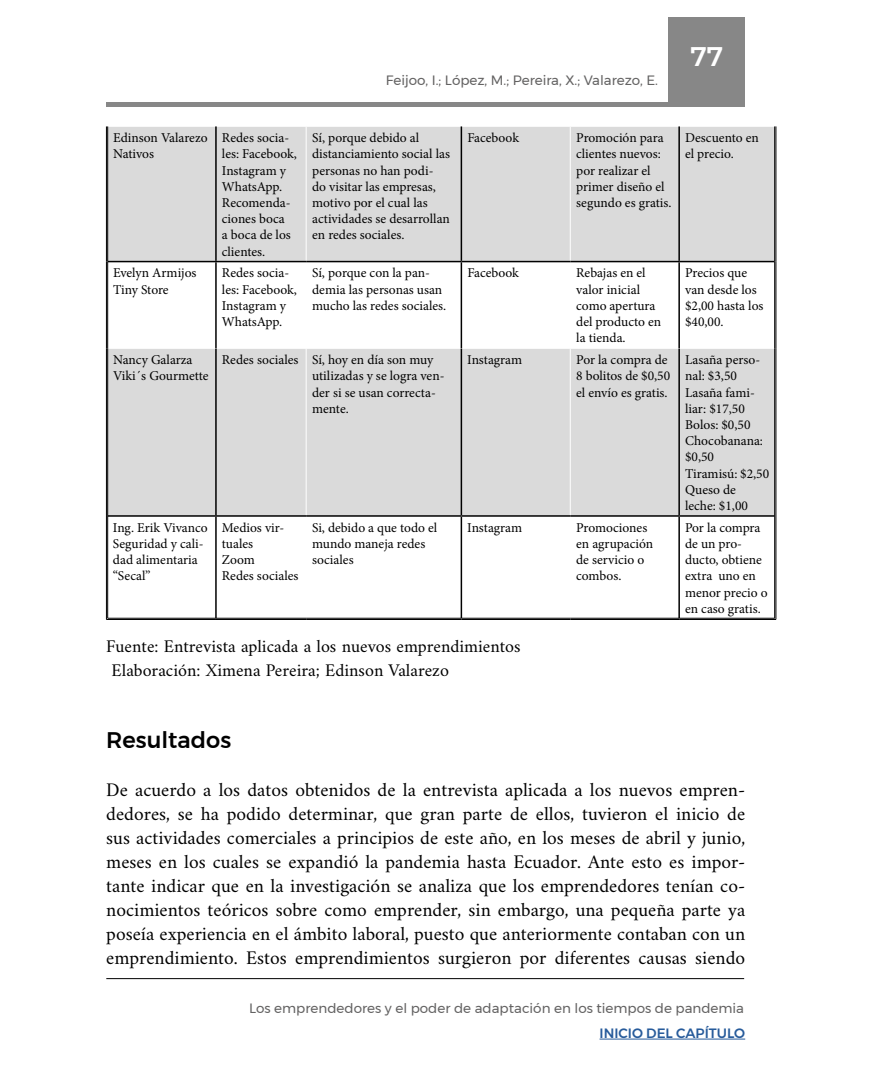
<style>
.page{position:relative;width:893px;height:1085px;background:#fff}
.page>*{position:absolute;margin:0;border:0;box-sizing:border-box;transform-origin:0 0}
.t1{font:600 27px "Montserrat Alternates";color:#fff}
.t2{font:500 22.5px "Montserrat";color:#000}
.t3{font:19.5px/24px "Amiri";color:#000;text-align:justify}
.t4{font:18px/24px "Amiri";color:#000}
.t5{font:13.5px/16.2px "Minion Pro";color:#000}
.t6{font:13.5px "Montserrat";color:#646363}
.t7{font:500 13.5px "Montserrat";color:#275b9b}
</style>
<div class="page">
<div style="left:669px;top:17px;width:76px;height:89px;background:#878787"></div>
<hr style="left:599px;top:1038px;width:146px;height:1px;background:#275b9b">
<hr style="left:106px;top:978px;width:638px;height:1px;background:#000">
<div style="left:106px;top:102px;width:638px;height:5px;background:#878787"></div>
<div style="left:108px;top:127px;width:666px;height:134px;background:#dadada"></div>
<svg style="left:108px;top:262px;width:666px;height:356px"></svg>
<hr style="left:306px;top:126px;width:1px;height:135px;background:#fff">
<hr style="left:570px;top:126px;width:1px;height:135px;background:#fff">
<hr style="left:306px;top:262px;width:1px;height:86px;background:#fff">
<hr style="left:570px;top:262px;width:1px;height:86px;background:#fff">
<hr style="left:108px;top:348px;width:108px;height:1px;background:#fff">
<hr style="left:216px;top:348px;width:90px;height:1px;background:#fff">
<hr style="left:306px;top:348px;width:155px;height:1px;background:#fff">
<hr style="left:306px;top:348px;width:1px;height:167px;background:#fff">
<hr style="left:461px;top:348px;width:109px;height:1px;background:#fff">
<hr style="left:570px;top:348px;width:109px;height:1px;background:#fff">
<hr style="left:570px;top:348px;width:1px;height:167px;background:#fff">
<hr style="left:679px;top:348px;width:95px;height:1px;background:#fff">
<hr style="left:306px;top:516px;width:1px;height:102px;background:#fff">
<hr style="left:570px;top:516px;width:1px;height:102px;background:#fff">
<hr style="left:106px;top:126px;width:1px;height:135px;background:#000">
<hr style="left:107px;top:126px;width:1px;height:135px;background:#000">
<hr style="left:774px;top:126px;width:1px;height:135px;background:#000">
<hr style="left:776px;top:126px;width:1px;height:135px;background:#000">
<hr style="left:106px;top:261px;width:1px;height:87px;background:#000">
<hr style="left:107px;top:261px;width:1px;height:87px;background:#000">
<hr style="left:774px;top:261px;width:1px;height:87px;background:#000">
<hr style="left:776px;top:261px;width:1px;height:87px;background:#000">
<hr style="left:106px;top:348px;width:1px;height:168px;background:#000">
<hr style="left:107px;top:348px;width:1px;height:168px;background:#000">
<hr style="left:774px;top:348px;width:1px;height:168px;background:#000">
<hr style="left:776px;top:348px;width:1px;height:168px;background:#000">
<hr style="left:106px;top:516px;width:1px;height:103px;background:#000">
<hr style="left:107px;top:516px;width:1px;height:102px;background:#000">
<hr style="left:774px;top:516px;width:1px;height:102px;background:#000">
<hr style="left:776px;top:516px;width:1px;height:103px;background:#000">
<hr style="left:108px;top:618px;width:108px;height:1px;background:#000">
<hr style="left:106px;top:619px;width:110px;height:1px;background:#000">
<hr style="left:216px;top:618px;width:90px;height:1px;background:#000">
<hr style="left:216px;top:619px;width:90px;height:1px;background:#000">
<hr style="left:306px;top:618px;width:155px;height:1px;background:#000">
<hr style="left:306px;top:619px;width:155px;height:1px;background:#000">
<hr style="left:461px;top:618px;width:109px;height:1px;background:#000">
<hr style="left:461px;top:619px;width:109px;height:1px;background:#000">
<hr style="left:570px;top:618px;width:109px;height:1px;background:#000">
<hr style="left:570px;top:619px;width:109px;height:1px;background:#000">
<hr style="left:679px;top:618px;width:96px;height:1px;background:#000">
<hr style="left:679px;top:619px;width:97px;height:1px;background:#000">
<hr style="left:215px;top:126px;width:2px;height:135px;background:#000">
<hr style="left:461px;top:126px;width:1px;height:135px;background:#000">
<hr style="left:678px;top:126px;width:2px;height:135px;background:#000">
<hr style="left:108px;top:261px;width:108px;height:1px;background:#000">
<hr style="left:216px;top:261px;width:90px;height:1px;background:#000">
<hr style="left:215px;top:262px;width:2px;height:86px;background:#000">
<hr style="left:306px;top:261px;width:155px;height:1px;background:#000">
<hr style="left:461px;top:261px;width:109px;height:1px;background:#000">
<hr style="left:461px;top:262px;width:1px;height:86px;background:#000">
<hr style="left:570px;top:261px;width:109px;height:1px;background:#000">
<hr style="left:679px;top:261px;width:95px;height:1px;background:#000">
<hr style="left:678px;top:262px;width:2px;height:86px;background:#000">
<hr style="left:215px;top:348px;width:2px;height:167px;background:#000">
<hr style="left:461px;top:348px;width:1px;height:167px;background:#000">
<hr style="left:678px;top:348px;width:2px;height:167px;background:#000">
<hr style="left:108px;top:515px;width:108px;height:1px;background:#000">
<hr style="left:216px;top:515px;width:90px;height:1px;background:#000">
<hr style="left:215px;top:516px;width:2px;height:102px;background:#000">
<hr style="left:306px;top:515px;width:155px;height:1px;background:#000">
<hr style="left:461px;top:515px;width:109px;height:1px;background:#000">
<hr style="left:461px;top:516px;width:1px;height:102px;background:#000">
<hr style="left:570px;top:515px;width:109px;height:1px;background:#000">
<hr style="left:679px;top:515px;width:95px;height:1px;background:#000">
<hr style="left:678px;top:516px;width:2px;height:102px;background:#000">
<p class="t6" style="left:386px;top:69px;width:274px">Feijoo, I.; López, M.; Pereira, X.; Valarezo, E.</p>
<h1 class="t1" style="left:690px;top:37px;width:34px">77</h1>
<p class="t5" style="left:113px;top:130px;width:96px">Edinson Valarezo<br>Nativos</p>
<p class="t5" style="left:222px;top:130px;width:77px">Redes socia&shy;les: Facebook,<br>Instagram y<br>WhatsApp.<br>Recomenda&shy;ciones boca<br>a boca de los clientes.</p>
<p class="t5" style="left:312px;top:130px;width:139px">Sí, porque debido al distanciamiento social las personas no han podi&shy;do visitar las empresas, motivo por el cual las actividades se desarrollan en redes sociales.</p>
<p class="t5" style="left:467px;top:130px;width:53px">Facebook</p>
<p class="t5" style="left:576px;top:130px;width:97px">Promoción para clientes nuevos: por realizar el primer diseño el segundo es gratis.</p>
<p class="t5" style="left:685px;top:130px;width:75px">Descuento en el precio.</p>
<p class="t5" style="left:113px;top:265px;width:85px">Evelyn Armijos<br>Tiny Store</p>
<p class="t5" style="left:222px;top:265px;width:77px">Redes socia&shy;les: Facebook,<br>Instagram y<br>WhatsApp.</p>
<p class="t5" style="left:312px;top:265px;width:136px">Sí, porque con la pan&shy;demia las personas usan mucho las redes sociales.</p>
<p class="t5" style="left:467px;top:265px;width:53px">Facebook</p>
<p class="t5" style="left:576px;top:265px;width:87px">Rebajas en el valor inicial como apertura del producto en la tienda.</p>
<p class="t5" style="left:685px;top:265px;width:80px">Precios que van desde los $2,00 hasta los $40,00.</p>
<p class="t5" style="left:113px;top:351px;width:97px">Nancy Galarza<br>Viki´s Gourmette</p>
<p class="t5" style="left:312px;top:351px;width:134px;text-indent:-90px">Redes sociales Sí, hoy en día son muy utilizadas y se logra ven&shy;der si se usan correcta&shy;mente.</p>
<p class="t5" style="left:467px;top:351px;width:56px">Instagram</p>
<p class="t5" style="left:576px;top:351px;width:96px">Por la compra de<br>8 bolitos de $0,50 el envío es gratis.</p>
<p class="t5" style="left:685px;top:351px;width:86px">Lasaña perso&shy;nal: $3,50<br>Lasaña fami&shy;liar: $17,50<br>Bolos: $0,50<br>Chocobanana: $0,50<br>Tiramisú: $2,50<br>Queso de leche: $1,00</p>
<p class="t5" style="left:113px;top:519px;width:96px">Ing. Erik Vivanco<br>Seguridad y cali&shy;dad alimentaria “Secal”</p>
<p class="t5" style="left:222px;top:519px;width:78px">Medios vir&shy;tuales<br>Zoom<br>Redes sociales</p>
<p class="t5" style="left:312px;top:519px;width:127px">Si, debido a que todo el mundo maneja redes sociales</p>
<p class="t5" style="left:467px;top:519px;width:56px">Instagram</p>
<p class="t5" style="left:576px;top:519px;width:79px">Promociones en agrupación de servicio o combos.</p>
<p class="t5" style="left:685px;top:519px;width:84px">Por la compra de un pro&shy;ducto, obtiene extra uno en menor precio o en caso gratis.</p>
<h3 class="t4" style="left:106px;top:633px;width:416px">Fuente: Entrevista aplicada a los nuevos emprendimientos<br>Elaboración: Ximena Pereira; Edinson Valarezo</h3>
<h2 class="t2" style="left:106px;top:722px;width:126px">Resultados</h2>
<p class="t3" style="left:106px;top:777px;width:640px">De acuerdo a los datos obtenidos de la entrevista aplicada a los nuevos empren&shy;dedores, se ha podido determinar, que gran parte de ellos, tuvieron el inicio de sus actividades comerciales a principios de este año, en los meses de abril y junio, meses en los cuales se expandió la pandemia hasta Ecuador. Ante esto es impor&shy;tante indicar que en la investigación se analiza que los emprendedores tenían co&shy;nocimientos teóricos sobre como emprender, sin embargo, una pequeña parte ya poseía experiencia en el ámbito laboral, puesto que anteriormente contaban con un emprendimiento. Estos emprendimientos surgieron por diferentes causas siendo</p>
<p class="t6" style="left:249px;top:997px;width:497px">Los emprendedores y el poder de adaptación en los tiempos de pandemia</p>
<p class="t7" style="left:599px;top:1022px;width:147px">INICIO DEL CAPÍTULO</p>
</div>
